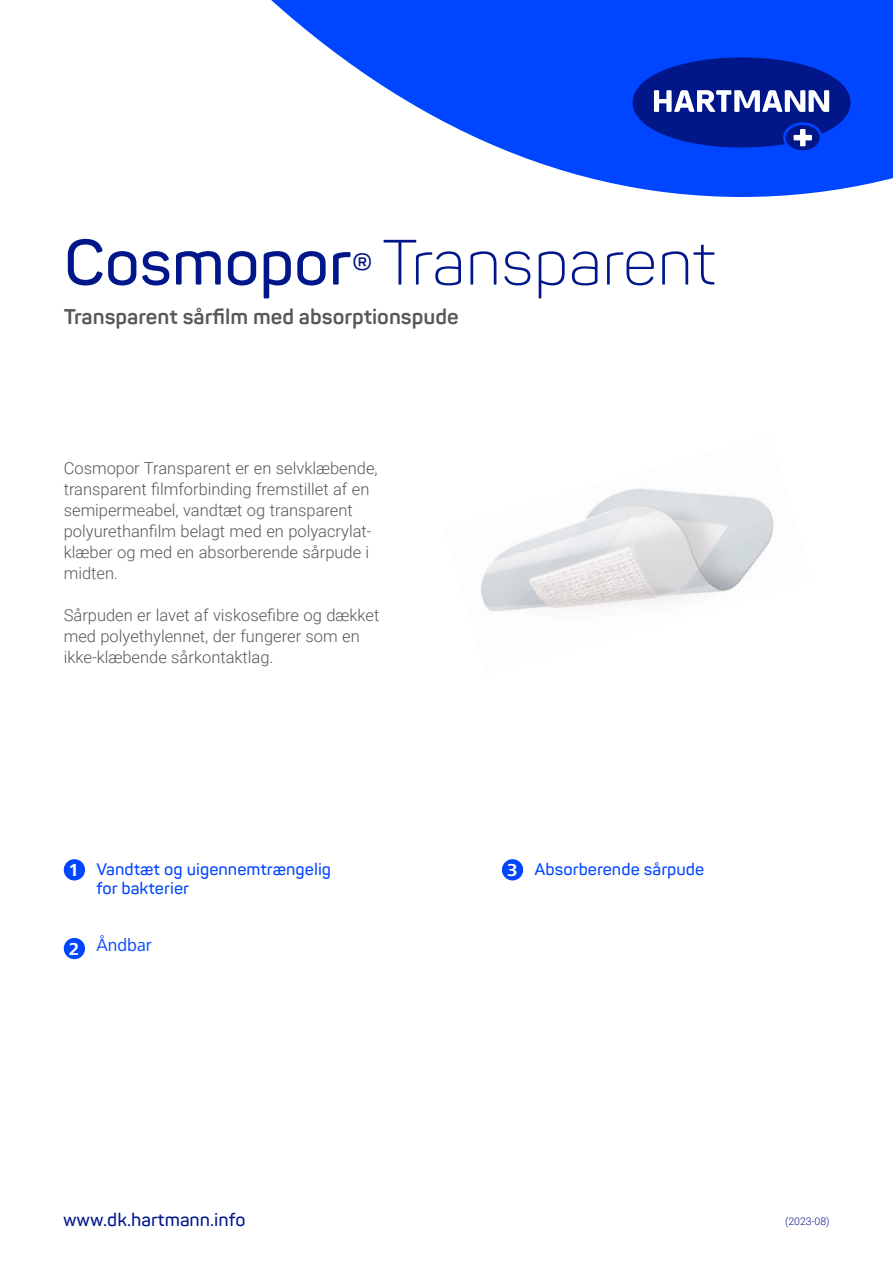
<style>
.page{position:relative;width:893px;height:1263px;background:#fff}
.page>*{position:absolute;margin:0;border:0;box-sizing:border-box;transform-origin:0 0}
.t1{font:300 63px "Panton";letter-spacing:-.01em;color:#001689}
._01_Product_description_black{font:700 21px "Panton";color:#57585a}
.t2{font:600 18px "Panton";color:#001689}
._02_Bullet_points_dark_grey_regular{font:18px "Frutiger Next LTW1 G";color:#0045ff}
.t3{font:700 18px "Frutiger Next LTW1 G";color:#fff}
.t4{font:300 16.5px/21px "Roboto";color:#57585a}
._02_Bullet_points_dark_grey_regular-2{font:600 16.5px "Panton";color:#0045ff}
.t5{font:300 10.5px "Roboto";color:#001689}
.s1{font-weight:600}
.s2{font-weight:600;font-size:45px}
</style>
<div class="page">
<div style="left:64px;top:938px;width:21px;height:21px;background:#0045ff;border-radius:50%"></div>
<div style="left:64px;top:859px;width:21px;height:21px;background:#0045ff;border-radius:50%"></div>
<div style="left:502px;top:859px;width:21px;height:21px;background:#0045ff;border-radius:50%"></div>
<img style="left:480px;top:488px;width:294px;height:124px">
<svg style="left:271px;top:0;width:622px;height:197px;fill:#0045ff"></svg>
<div style="left:786px;top:125px;width:34px;height:25px;background:#001689;border-radius:50%"></div>
<svg style="left:633px;top:57px;width:217px;height:91px;background:#1d3aae"></svg>
<p class="t1" style="left:64px;top:224px;width:654px"><span class="s1">Cosmopor</span><span class="s2">®</span> Transparent</p>
<p class="_01_Product_description_black" style="left:64px;top:304px;width:396px">Transparent sårfilm med absorptionspude</p>
<p class="t4" style="left:64px;top:457px;width:315px">Cosmopor Transparent er en selvklæbende, transparent filmforbinding fremstillet af en</p>
<p class="t4" style="left:64px;top:499px;width:291px">semipermeabel, vandtæt og transparent</p>
<p class="t4" style="left:64px;top:520px;width:309px">polyurethanfilm belagt med en polyacrylat&shy;klæber og med en absorberende sårpude i</p>
<p class="t4" style="left:64px;top:562px;width:56px">midten.</p>
<p class="t4" style="left:64px;top:604px;width:317px">Sårpuden er lavet af viskosefibre og dækket med polyethylennet, der fungerer som en</p>
<p class="t4" style="left:64px;top:646px;width:211px">ikke-klæbende sårkontaktlag.</p>
<p class="t3" style="left:68px;top:860px;width:12px">1</p>
<p class="_02_Bullet_points_dark_grey_regular-2" style="left:534px;top:858px;width:171px">Absorberende sårpude</p>
<p class="_02_Bullet_points_dark_grey_regular-2" style="left:96px;top:858px;width:236px">Vandtæt og uigennemtrængelig</p>
<p class="_02_Bullet_points_dark_grey_regular-2" style="left:96px;top:878px;width:94px">for bakterier</p>
<p class="t3" style="left:507px;top:860px;width:12px">3</p>
<p class="t3" style="left:69px;top:938px;width:12px">2</p>
<p class="_02_Bullet_points_dark_grey_regular" style="left:96px;top:934px;width:57px">Åndbar</p>
<p class="t2" style="left:63px;top:1208px;width:184px">www.dk.hartmann.info</p>
<p class="t5" style="left:785px;top:1213px;width:46px">(2023-08)</p>
</div>
